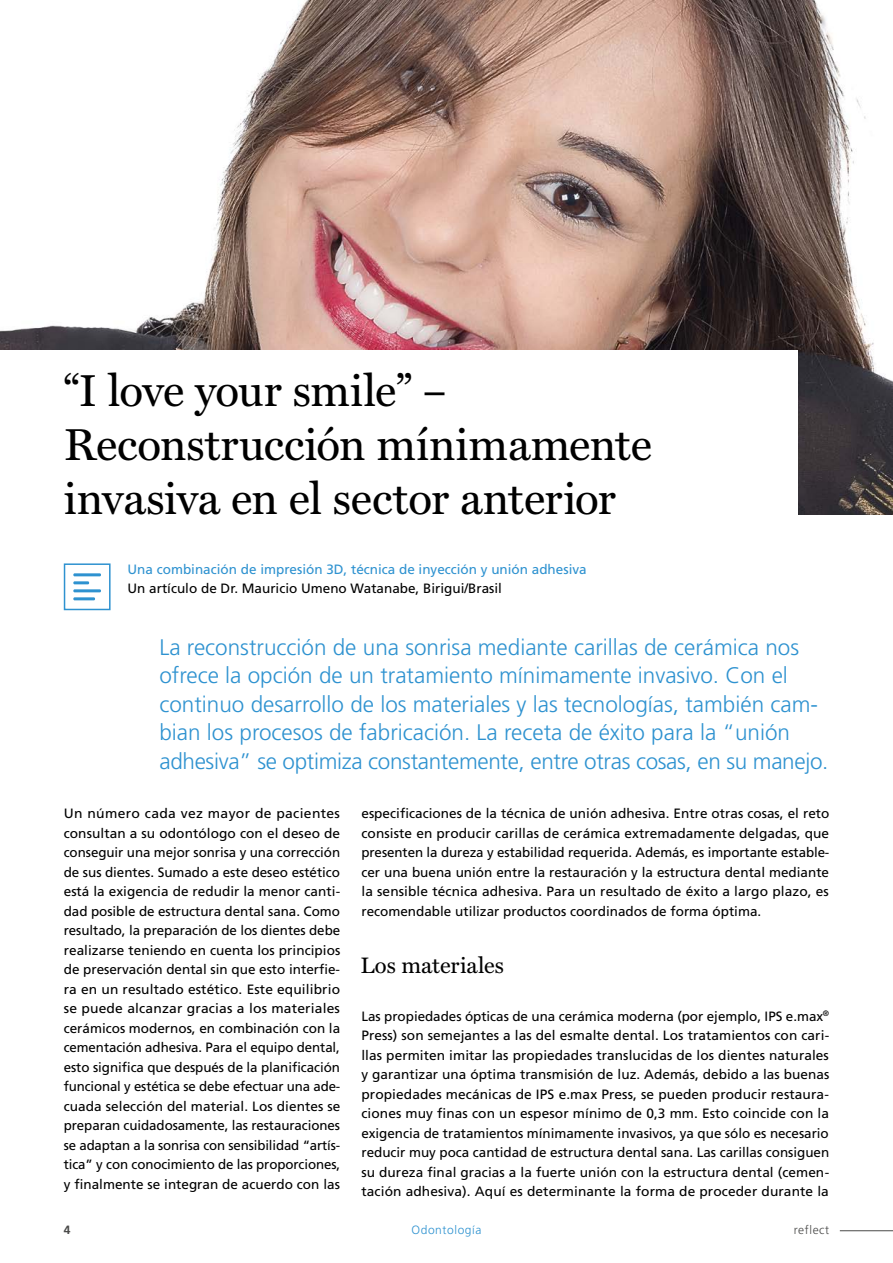
<style>
.page{position:relative;width:893px;height:1263px;background:#fff}
.page>*{position:absolute;margin:0;border:0;box-sizing:border-box;transform-origin:0 0}
.t1{font:45px/54px "Miller Text";letter-spacing:-.005em;color:#000}
.t2{font:300 22.5px/28.5px "Frutiger LT Std";color:#2e92d0}
.t3{font:22.5px "Miller Text";color:#000}
.t4{font:13.5px/19.5px "Frutiger LT Std";color:#000;text-align:justify}
.t5{font:13.5px "Frutiger LT Std";color:#2e92d0}
.t6{font:300 12px "Frutiger LT Std";letter-spacing:.05em;color:#2e92d0}
.t7{font:300 12px "Frutiger LT Std";letter-spacing:.05em;color:#494948}
.t8{font:700 12px "Frutiger LT Std";color:#494948}
</style>
<div class="page">
<img style="left:0;top:0;width:893px;height:514px">
<div style="left:64px;top:563px;width:47px;height:47px;border:2px solid #2e92d0"></div>
<hr style="left:73px;top:573px;width:28px;height:3px;background:#2e92d0">
<hr style="left:73px;top:581px;width:16px;height:3px;background:#2e92d0">
<hr style="left:73px;top:589px;width:28px;height:3px;background:#2e92d0">
<hr style="left:73px;top:597px;width:22px;height:3px;background:#2e92d0">
<div style="left:0;top:351px;width:797px;height:170px;background:#fff"></div>
<hr style="left:840px;top:1230px;width:53px;height:1px;background:#494948">
<h1 class="t1" style="left:64px;top:363px;width:590px">“I love your smile” –<br>Reconstrucción mínimamente invasiva en el sector anterior</h1>
<p class="t5" style="left:128px;top:561px;width:461px">Una combinación de impresión 3D, técnica de inyección y unión adhesiva</p>
<p class="t4" style="left:128px;top:579px;width:376px">Un artículo de Dr. Mauricio Umeno Watanabe, Birigui/Brasil</p>
<p class="t2" style="left:159px;top:633px;width:670px">La reconstrucción de una sonrisa mediante carillas de cerámica nos ofrece la opción de un tratamiento mínimamente invasivo. Con el continuo desarrollo de los materiales y las tecnologías, también cam&shy;bian los procesos de fabricación. La receta de éxito para la “unión adhesiva” se optimiza constantemente, entre otras cosas, en su manejo.</p>
<p class="t4" style="left:64px;top:804px;width:278px">Un número cada vez mayor de pacientes consultan a su odontólogo con el deseo de conseguir una mejor sonrisa y una corrección de sus dientes. Sumado a este deseo estético está la exigencia de redudir la menor canti&shy;dad posible de estructura dental sana. Como resultado, la preparación de los dientes debe realizarse teniendo en cuenta los principios de preservación dental sin que esto interfie&shy;ra en un resultado estético. Este equilibrio se puede alcanzar gracias a los materiales cerámicos modernos, en combinación con la cementación adhesiva. Para el equipo dental, esto significa que después de la planificación funcional y estética se debe efectuar una ade&shy;cuada selección del material. Los dientes se preparan cuidadosamente, las restauraciones se adaptan a la sonrisa con sensibilidad “artís&shy;tica” y con conocimiento de las proporciones, y finalmente se integran de acuerdo con las</p>
<p class="t4" style="left:361px;top:804px;width:469px">especificaciones de la técnica de unión adhesiva. Entre otras cosas, el reto consiste en producir carillas de cerámica extremadamente delgadas, que presenten la dureza y estabilidad requerida. Además, es importante estable&shy;cer una buena unión entre la restauración y la estructura dental mediante la sensible técnica adhesiva. Para un resultado de éxito a largo plazo, es recomendable utilizar productos coordinados de forma óptima.</p>
<h2 class="t3" style="left:360px;top:951px;width:145px">Los materiales</h2>
<p class="t4" style="left:361px;top:1006px;width:469px">Las propiedades ópticas de una cerámica moderna (por ejemplo, IPS e.max<sup>® </sup>Press) son semejantes a las del esmalte dental. Los tratamientos con cari&shy;llas permiten imitar las propiedades translucidas de los dientes naturales y garantizar una óptima transmisión de luz. Además, debido a las buenas propiedades mecánicas de IPS e.max Press, se pueden producir restaura&shy;ciones muy finas con un espesor mínimo de 0,3 mm. Esto coincide con la exigencia de tratamientos mínimamente invasivos, ya que sólo es necesario reducir muy poca cantidad de estructura dental sana. Las carillas consiguen su dureza final gracias a la fuerte unión con la estructura dental (cemen&shy;tación adhesiva). Aquí es determinante la forma de proceder durante la</p>
<p class="t8" style="left:64px;top:1223px;width:8px">4</p>
<p class="t6" style="left:411px;top:1223px;width:72px">Odontología</p>
<p class="t7" style="left:794px;top:1223px;width:37px">reflect</p>
</div>
